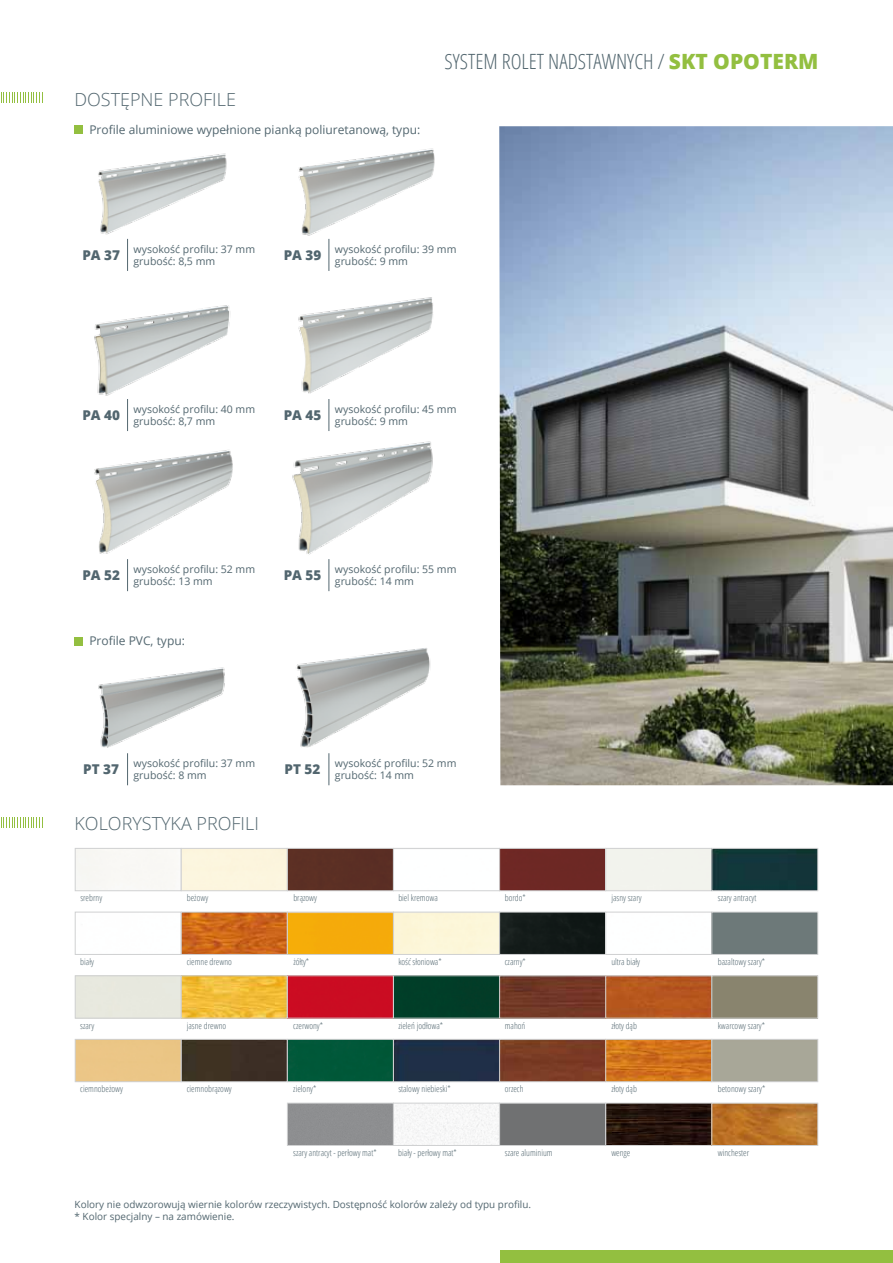
<style>
.page{position:relative;width:893px;height:1263px;background:#fff}
.page>*{position:absolute;margin:0;border:0;box-sizing:border-box;transform-origin:0 0}
.t1{font:300 condensed 21px "Open Sans";color:#52666f}
.t2{font:300 18px "Open Sans";color:#52666f}
.t3{font:800 13.5px "Open Sans";color:#52666f}
.t4{font:12px "Open Sans";color:#52666f}
.t5{font:10.5px/12px "Open Sans";color:#52666f}
.t6{font:9.9px/11.9px "Open Sans";color:#52666f}
.t7{font:300 condensed 9px "Open Sans";color:#52666f}
.s1{font-weight:800;font-stretch:normal;color:#93bf40}
</style>
<div class="page">
<div style="left:75px;top:126px;width:8px;height:8px;background:#93bf40"></div>
<div style="left:75px;top:637px;width:8px;height:8px;background:#93bf40"></div>
<img style="left:499px;top:126px;width:394px;height:659px">
<div style="left:500px;top:1250px;width:393px;height:13px;background:#93bf40"></div>
<div style="left:75px;top:848px;width:106px;height:43px;border:1px solid #d0d1d2"></div>
<div style="left:75px;top:912px;width:106px;height:43px;border:1px solid #d0d1d2"></div>
<div style="left:75px;top:975px;width:106px;height:43px;border:1px solid #d0d1d2"></div>
<div style="left:75px;top:1039px;width:106px;height:43px;border:1px solid #d0d1d2"></div>
<div style="left:181px;top:848px;width:106px;height:43px;background:#fcf5de"></div>
<div style="left:181px;top:848px;width:106px;height:43px;border:1px solid #d0d1d2"></div>
<svg style="left:183px;top:914px;width:102px;height:39px;background:#cd6619"></svg>
<div style="left:181px;top:912px;width:106px;height:43px;border:1px solid #d0d1d2"></div>
<svg style="left:183px;top:977px;width:102px;height:39px;background:#f1bd38"></svg>
<div style="left:181px;top:975px;width:106px;height:43px;border:1px solid #d0d1d2"></div>
<div style="left:181px;top:1039px;width:106px;height:43px;background:#3c3124"></div>
<div style="left:181px;top:1039px;width:106px;height:43px;border:1px solid #d0d1d2"></div>
<div style="left:287px;top:848px;width:106px;height:43px;background:#5b2f24"></div>
<div style="left:287px;top:848px;width:107px;height:43px;border:1px solid #d0d1d2"></div>
<div style="left:287px;top:912px;width:106px;height:42px;background:#f5aa0a"></div>
<div style="left:287px;top:912px;width:107px;height:43px;border:1px solid #d0d1d2"></div>
<div style="left:287px;top:976px;width:106px;height:42px;background:#ca0c22"></div>
<div style="left:287px;top:975px;width:107px;height:43px;border:1px solid #d0d1d2"></div>
<div style="left:287px;top:1039px;width:106px;height:43px;background:#005839"></div>
<div style="left:287px;top:1039px;width:107px;height:43px;border:1px solid #d0d1d2"></div>
<div style="left:393px;top:848px;width:107px;height:43px;border:1px solid #d0d1d2"></div>
<div style="left:393px;top:912px;width:106px;height:42px;background:#fcf6d9"></div>
<div style="left:393px;top:912px;width:107px;height:43px;border:1px solid #d0d1d2"></div>
<div style="left:393px;top:976px;width:106px;height:42px;background:#013d28"></div>
<div style="left:393px;top:975px;width:107px;height:43px;border:1px solid #d0d1d2"></div>
<div style="left:393px;top:1039px;width:106px;height:43px;background:#1f2f48"></div>
<div style="left:393px;top:1039px;width:107px;height:43px;border:1px solid #d0d1d2"></div>
<div style="left:500px;top:848px;width:106px;height:43px;background:#6d2824"></div>
<div style="left:499px;top:848px;width:107px;height:43px;border:1px solid #d0d1d2"></div>
<div style="left:500px;top:912px;width:106px;height:42px;background:#121a18"></div>
<div style="left:499px;top:912px;width:107px;height:43px;border:1px solid #d0d1d2"></div>
<div style="left:500px;top:976px;width:106px;height:42px;background:#723726"></div>
<div style="left:499px;top:975px;width:107px;height:43px;border:1px solid #d0d1d2"></div>
<div style="left:500px;top:1039px;width:106px;height:43px;background:#7b3c25"></div>
<div style="left:499px;top:1039px;width:107px;height:43px;border:1px solid #d0d1d2"></div>
<div style="left:605px;top:848px;width:107px;height:43px;border:1px solid #d0d1d2"></div>
<div style="left:605px;top:912px;width:107px;height:43px;border:1px solid #d0d1d2"></div>
<div style="left:607px;top:977px;width:103px;height:39px;background:#b6561e"></div>
<div style="left:605px;top:975px;width:107px;height:43px;border:1px solid #d0d1d2"></div>
<img style="left:607px;top:1041px;width:103px;height:39px">
<div style="left:605px;top:1039px;width:107px;height:43px;border:1px solid #d0d1d2"></div>
<div style="left:712px;top:848px;width:106px;height:43px;background:#13363b"></div>
<div style="left:712px;top:848px;width:106px;height:43px;border:1px solid #d0d1d2"></div>
<div style="left:712px;top:912px;width:106px;height:42px;background:#6d7979"></div>
<div style="left:712px;top:912px;width:106px;height:43px;border:1px solid #d0d1d2"></div>
<div style="left:712px;top:976px;width:106px;height:42px;background:#89846e"></div>
<div style="left:712px;top:975px;width:106px;height:43px;border:1px solid #d0d1d2"></div>
<div style="left:712px;top:1039px;width:106px;height:43px;background:#a8a798"></div>
<div style="left:712px;top:1039px;width:106px;height:43px;border:1px solid #d0d1d2"></div>
<img style="left:98px;top:153px;width:129px;height:100px">
<hr style="left:127px;top:239px;width:1px;height:32px;background:#52666f">
<img style="left:298px;top:297px;width:135px;height:110px">
<hr style="left:329px;top:399px;width:1px;height:32px;background:#52666f">
<img style="left:98px;top:667px;width:127px;height:92px">
<hr style="left:127px;top:753px;width:1px;height:32px;background:#52666f">
<img style="left:298px;top:148px;width:137px;height:93px">
<hr style="left:329px;top:239px;width:1px;height:32px;background:#52666f">
<img style="left:94px;top:450px;width:139px;height:112px">
<hr style="left:127px;top:559px;width:1px;height:32px;background:#52666f">
<img style="left:297px;top:648px;width:134px;height:99px">
<hr style="left:329px;top:753px;width:1px;height:32px;background:#52666f">
<img style="left:94px;top:305px;width:137px;height:98px">
<hr style="left:127px;top:399px;width:1px;height:32px;background:#52666f">
<img style="left:292px;top:441px;width:141px;height:122px">
<hr style="left:329px;top:559px;width:1px;height:32px;background:#52666f">
<img style="left:607px;top:1105px;width:103px;height:39px">
<div style="left:605px;top:1103px;width:107px;height:43px;border:1px solid #d0d1d2"></div>
<svg style="left:714px;top:1105px;width:102px;height:39px;background:#b97228"></svg>
<div style="left:712px;top:1103px;width:106px;height:43px;border:1px solid #d0d1d2"></div>
<div style="left:499px;top:1103px;width:107px;height:43px;background:#707172;border:1px solid #d0d1d2"></div>
<div style="left:393px;top:1103px;width:107px;height:43px;border:1px solid #d0d1d2"></div>
<div style="left:287px;top:1103px;width:106px;height:42px;background:#8e8f90"></div>
<div style="left:287px;top:1103px;width:107px;height:43px;border:1px solid #d0d1d2"></div>
<svg style="left:1px;top:93px;width:42px;height:10px"></svg>
<svg style="left:1px;top:817px;width:42px;height:11px"></svg>
<h2 class="t2" style="left:74px;top:87px;width:163px">DOSTĘPNE PROFILE</h2>
<h3 class="t4" style="left:89px;top:121px;width:332px">Profile aluminiowe wypełnione pianką poliuretanową, typu:</h3>
<h1 class="t1" style="left:444px;top:47px;width:376px">SYSTEM ROLET NADSTAWNYCH / <span class="s1">SKT OPOTERM</span></h1>
<h3 class="t3" style="left:82px;top:245px;width:39px">PA 37</h3>
<p class="t5" style="left:134px;top:243px;width:123px">wysokość profilu: 37 mm grubość: 8,5 mm</p>
<h3 class="t3" style="left:284px;top:245px;width:39px">PA 39</h3>
<p class="t5" style="left:335px;top:243px;width:123px">wysokość profilu: 39 mm grubość: 9 mm</p>
<h3 class="t3" style="left:82px;top:405px;width:39px">PA 40</h3>
<p class="t5" style="left:134px;top:403px;width:123px">wysokość profilu: 40 mm grubość: 8,7 mm</p>
<h3 class="t3" style="left:284px;top:405px;width:39px">PA 45</h3>
<p class="t5" style="left:335px;top:403px;width:123px">wysokość profilu: 45 mm grubość: 9 mm</p>
<h3 class="t3" style="left:82px;top:565px;width:39px">PA 52</h3>
<p class="t5" style="left:134px;top:563px;width:123px">wysokość profilu: 52 mm grubość: 13 mm</p>
<h3 class="t4" style="left:89px;top:633px;width:97px">Profile PVC, typu:</h3>
<h3 class="t3" style="left:284px;top:565px;width:39px">PA 55</h3>
<p class="t5" style="left:335px;top:563px;width:123px">wysokość profilu: 55 mm grubość: 14 mm</p>
<h3 class="t3" style="left:83px;top:759px;width:37px">PT 37</h3>
<p class="t5" style="left:134px;top:757px;width:123px">wysokość profilu: 37 mm grubość: 8 mm</p>
<h2 class="t2" style="left:74px;top:811px;width:186px">KOLORYSTYKA PROFILI</h2>
<h3 class="t3" style="left:285px;top:759px;width:37px">PT 52</h3>
<p class="t5" style="left:335px;top:757px;width:123px">wysokość profilu: 52 mm grubość: 14 mm</p>
<p class="t7" style="left:80px;top:892px;width:23px">srebrny</p>
<p class="t7" style="left:187px;top:892px;width:23px">beżowy</p>
<p class="t7" style="left:293px;top:892px;width:25px">brązowy</p>
<p class="t7" style="left:398px;top:892px;width:41px">biel kremowa</p>
<p class="t7" style="left:505px;top:892px;width:23px">bordo*</p>
<p class="t7" style="left:611px;top:892px;width:32px">jasny szary</p>
<p class="t7" style="left:718px;top:892px;width:40px">szary antracyt</p>
<p class="t7" style="left:80px;top:955px;width:15px">biały</p>
<p class="t7" style="left:187px;top:955px;width:47px">ciemne drewno</p>
<p class="t7" style="left:293px;top:955px;width:17px">żółty*</p>
<p class="t7" style="left:398px;top:955px;width:45px">kość słoniowa*</p>
<p class="t7" style="left:505px;top:955px;width:23px">czarny*</p>
<p class="t7" style="left:611px;top:955px;width:30px">ultra biały</p>
<p class="t7" style="left:718px;top:955px;width:49px">bazaltowy szary*</p>
<p class="t7" style="left:80px;top:1019px;width:15px">szary</p>
<p class="t7" style="left:187px;top:1019px;width:41px">jasne drewno</p>
<p class="t7" style="left:293px;top:1019px;width:31px">czerwony*</p>
<p class="t7" style="left:398px;top:1019px;width:46px">zieleń jodłowa*</p>
<p class="t7" style="left:505px;top:1019px;width:22px">mahoń</p>
<p class="t7" style="left:611px;top:1019px;width:27px">złoty dąb</p>
<p class="t7" style="left:718px;top:1019px;width:49px">kwarcowy szary*</p>
<p class="t7" style="left:80px;top:1083px;width:44px">ciemnobeżowy</p>
<p class="t7" style="left:187px;top:1083px;width:47px">ciemnobrązowy</p>
<p class="t7" style="left:293px;top:1083px;width:24px">zielony*</p>
<p class="t7" style="left:398px;top:1083px;width:54px">stalowy niebieski*</p>
<p class="t7" style="left:505px;top:1083px;width:20px">orzech</p>
<p class="t7" style="left:611px;top:1083px;width:27px">złoty dąb</p>
<p class="t7" style="left:718px;top:1083px;width:49px">betonowy szary*</p>
<p class="t7" style="left:293px;top:1147px;width:85px">szary antracyt - perłowy mat*</p>
<p class="t7" style="left:398px;top:1147px;width:60px">biały - perłowy mat*</p>
<p class="t7" style="left:505px;top:1147px;width:49px">szare aluminium</p>
<p class="t7" style="left:611px;top:1147px;width:21px">wenge</p>
<p class="t7" style="left:718px;top:1147px;width:33px">winchester</p>
<p class="t6" style="left:75px;top:1199px;width:458px">Kolory nie odwzorowują wiernie kolorów rzeczywistych. Dostępność kolorów zależy od typu profilu. * Kolor specjalny – na zamówienie.</p>
</div>
